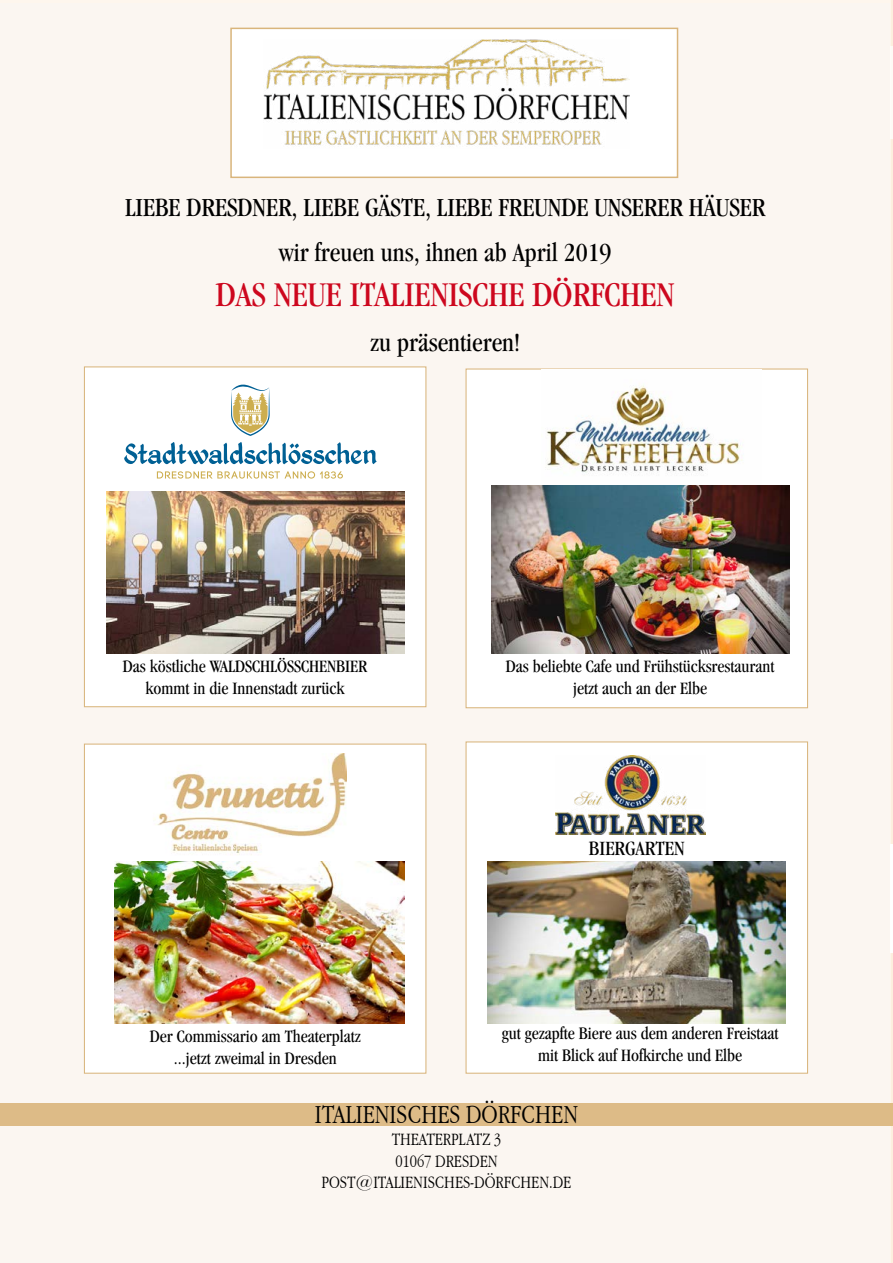
<style>
.page{position:relative;width:893px;height:1263px;background:#fbf6f1}
.page>*{position:absolute;margin:0;border:0;box-sizing:border-box;transform-origin:0 0}
.t1{font:condensed 36px "Garamond";color:#cd071e}
.t2{font:condensed 27px/45px "Garamond";color:#000;text-align:center}
.t3{font:300 condensed 27px "Garamond IT Cby BT";color:#000}
.t4{font:condensed 21px "Garamond";color:#000}
.t5{font:condensed 18px/21.6px "Garamond";color:#000;text-align:center}
.t6{font:300 condensed 18px/21.6px "Garamond IT Cby BT";color:#000;text-align:center}
</style>
<div class="page">
<div style="left:84px;top:743px;width:342px;height:331px;background:#fff;border:1px solid #d9b57c"></div>
<hr style="left:890px;top:46px;width:3px;height:93px;background:#fff">
<hr style="left:891px;top:845px;width:2px;height:108px;background:#fff">
<div style="left:84px;top:366px;width:342px;height:341px;background:#fff;border:1px solid #d9b57c"></div>
<div style="left:230px;top:28px;width:448px;height:150px;background:#fff;border:2px solid #d9b57c"></div>
<img style="left:263px;top:40px;width:367px;height:106px">
<img style="left:153px;top:754px;width:193px;height:101px">
<div style="left:466px;top:368px;width:342px;height:340px;background:#fff;border:1px solid #d9b57c"></div>
<div style="left:466px;top:741px;width:342px;height:333px;background:#fff;border:1px solid #d9b57c"></div>
<svg style="left:157px;top:471px;width:186px;height:8px"></svg>
<svg style="left:124px;top:442px;width:253px;height:22px"></svg>
<svg style="left:231px;top:384px;width:39px;height:52px"></svg>
<img style="left:541px;top:369px;width:220px;height:117px">
<img style="left:488px;top:862px;width:298px;height:161px">
<img style="left:491px;top:486px;width:298px;height:167px">
<img style="left:106px;top:492px;width:298px;height:161px">
<img style="left:115px;top:862px;width:290px;height:161px">
<img style="left:555px;top:755px;width:150px;height:79px">
<h2 class="t2" style="left:125px;top:184px;width:642px">LIEBE DRESDNER, LIEBE GÄSTE, LIEBE FREUNDE UNSERER HÄUSER wir freuen uns, ihnen ab April 2019</h2>
<h1 class="t1" style="left:216px;top:274px;width:460px">DAS NEUE ITALIENISCHE DÖRFCHEN</h1>
<h2 class="t2" style="left:370px;top:319px;width:151px">zu präsentieren!</h2>
<p class="t5" style="left:123px;top:655px;width:246px">Das köstliche WALDSCHLÖSSCHENBIER kommt in die Innenstadt zurück</p>
<p class="t5" style="left:506px;top:655px;width:270px">Das beliebte Cafe und Frühstücksrestaurant jetzt auch an der Elbe</p>
<p class="t4" style="left:589px;top:836px;width:97px">BIERGARTEN</p>
<p class="t5" style="left:502px;top:1023px;width:278px">gut gezapfte Biere aus dem anderen Freistaat mit Blick auf Hofkirche und Elbe</p>
<p class="t5" style="left:150px;top:1025px;width:212px">Der Commissario am Theaterplatz ...jetzt zweimal in Dresden</p>
<h2 class="t3" style="left:315px;top:1099px;width:265px">ITALIENISCHES DÖRFCHEN</h2>
<p class="t6" style="left:322px;top:1128px;width:251px">THEATERPLATZ 3<br>01067 DRESDEN<br>POST@ITALIENISCHES-DÖRFCHEN.DE</p>
</div>
